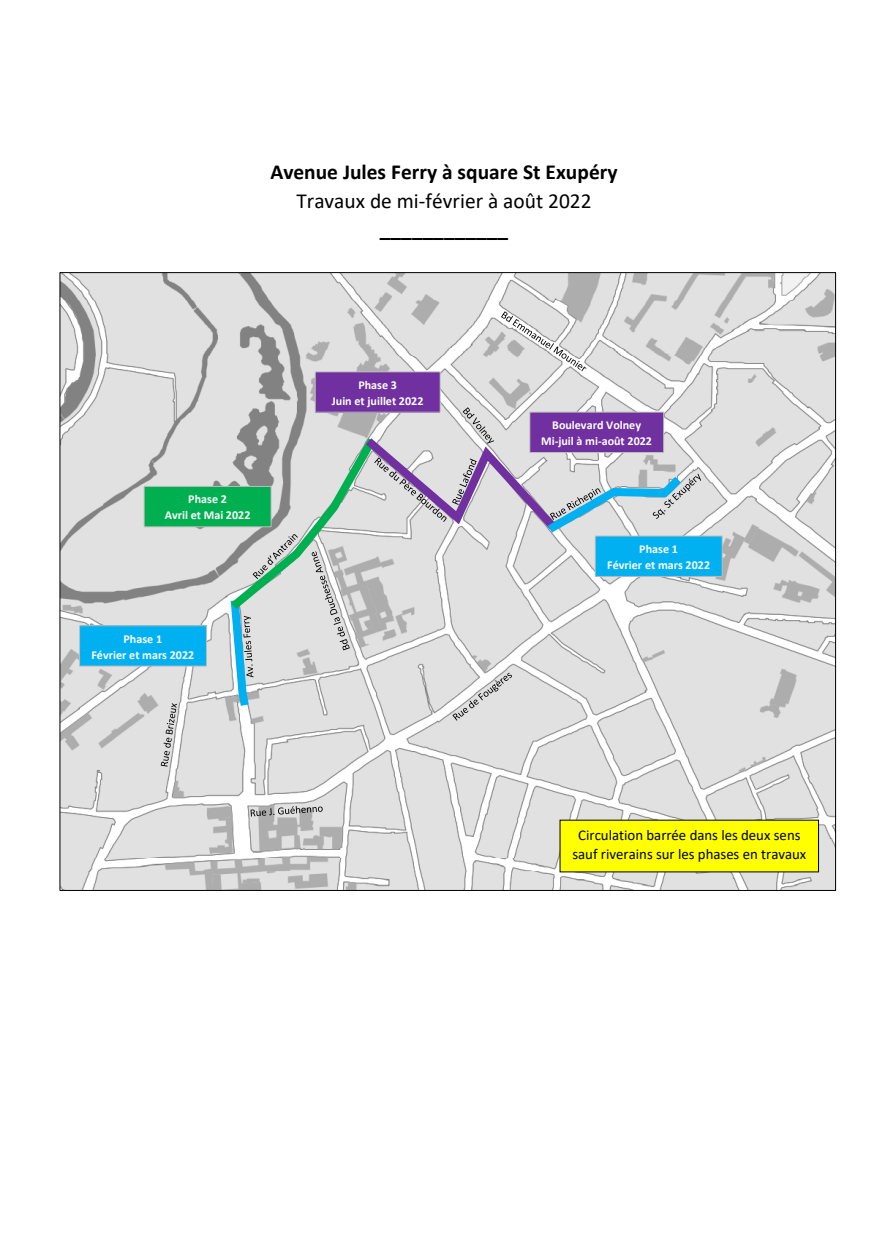
<style>
.page{position:relative;width:896px;height:1248px;background:#fff}
.page>*{position:absolute;margin:0;border:0;box-sizing:border-box;transform-origin:0 0}
.t1{font:700 21.4px "Calibri";color:#000}
.t2{font:21.4px "Calibri";color:#000}
.t3{font:14.8px/19.4px "Calibri";color:#000;text-align:center}
.t4{font:700 12px/16px "Calibri";color:#fff;text-align:center}
</style>
<div class="page">
<img style="left:61px;top:274px;width:773px;height:614px">
<img style="left:240px;top:799px;width:113px;height:24px">
<svg style="left:250px;top:806px;width:73px;height:10px"></svg>
<img style="left:701px;top:421px;width:57px;height:109px">
<img style="left:442px;top:720px;width:99px;height:12px">
<img style="left:156px;top:666px;width:33px;height:112px">
<svg style="left:161px;top:703px;width:16px;height:63px"></svg>
<img style="left:489px;top:302px;width:146px;height:105px">
<svg style="left:501px;top:311px;width:85px;height:60px"></svg>
<img style="left:445px;top:376px;width:72px;height:31px">
<svg style="left:222px;top:407px;width:479px;height:313px;background:#d2d5d7"></svg>
<div style="left:315px;top:372px;width:125px;height:40px;background:#7030a0"></div>
<div style="left:315px;top:371px;width:126px;height:41px;border:1px solid #bcbcbc"></div>
<img style="left:316px;top:377px;width:124px;height:30px">
<div style="left:530px;top:412px;width:133px;height:40px;background:#7030a0"></div>
<div style="left:529px;top:411px;width:135px;height:42px;border:1px solid #bcbcbc"></div>
<img style="left:530px;top:417px;width:133px;height:30px">
<div style="left:595px;top:536px;width:127px;height:40px;background:#00b0f0"></div>
<div style="left:595px;top:535px;width:128px;height:42px;border:1px solid #bcbcbc"></div>
<img style="left:596px;top:541px;width:126px;height:30px">
<div style="left:80px;top:625px;width:126px;height:41px;background:#00b0f0"></div>
<div style="left:79px;top:625px;width:128px;height:41px;border:1px solid #bcbcbc"></div>
<img style="left:80px;top:631px;width:126px;height:29px">
<div style="left:144px;top:486px;width:127px;height:40px;background:#00b050"></div>
<div style="left:144px;top:486px;width:128px;height:41px;border:1px solid #bcbcbc"></div>
<img style="left:145px;top:491px;width:126px;height:30px">
<div style="left:560px;top:820px;width:258px;height:51px;background:#ff0"></div>
<h1 class="t1" style="left:270px;top:157px;width:349px">Avenue Jules Ferry à square St Exupéry</h1>
<h1 class="t2" style="left:296px;top:185px;width:297px">Travaux de mi-février à août 2022</h1>
<h1 class="t1" style="left:380px;top:214px;width:130px">____________</h1>
<p class="t4" style="left:165px;top:491px;width:87px">Phase 2<br>Avril et Mai 2022</p>
<p class="t4" style="left:91px;top:630px;width:104px">Phase 1<br>Février et mars 2022</p>
<p class="t4" style="left:332px;top:376px;width:93px">Phase 3<br>Juin et juillet 2022</p>
<p class="t4" style="left:541px;top:417px;width:112px">Boulevard Volney<br>Mi-juil à mi-août 2022</p>
<p class="t4" style="left:607px;top:541px;width:104px">Phase 1<br>Février et mars 2022</p>
<p class="t3" style="left:572px;top:824px;width:235px">Circulation barrée dans les deux sens sauf riverains sur les phases en travaux</p>
</div>
